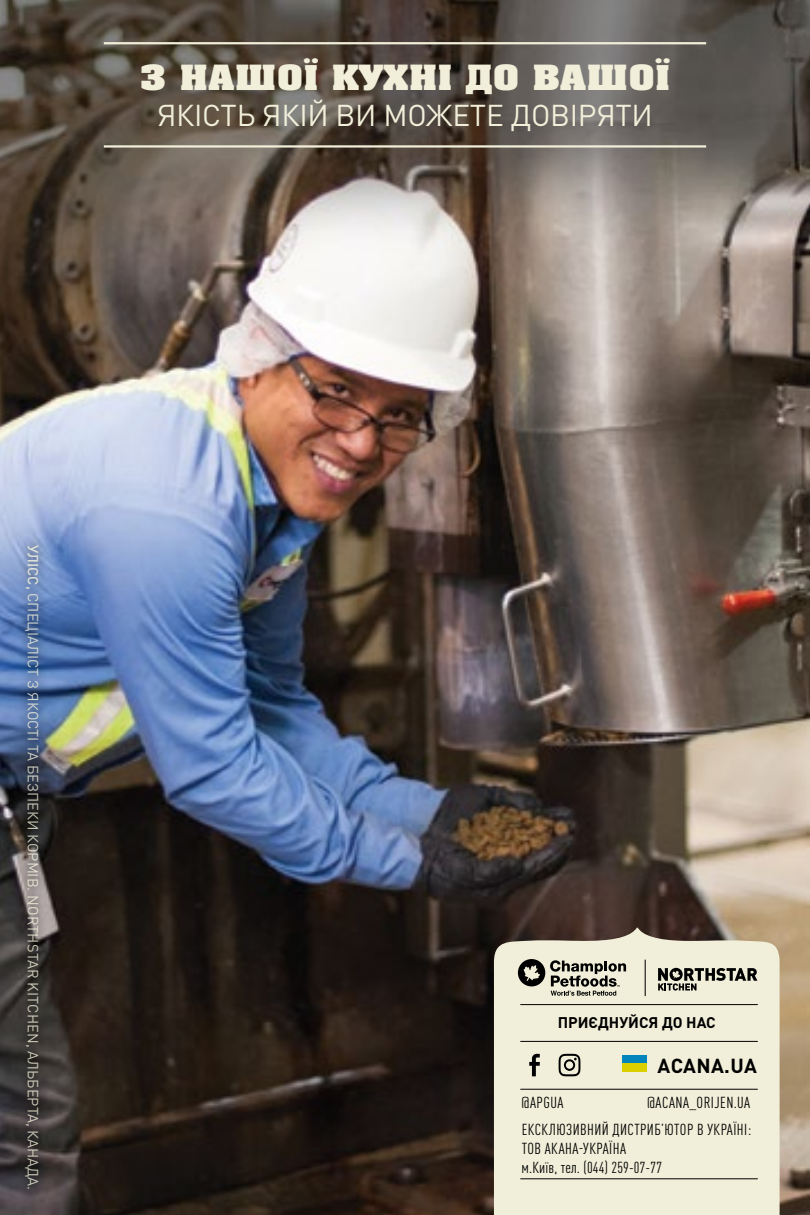
<style>
.page{position:relative;width:810px;height:1215px;background:#fff}
.page>*{position:absolute;margin:0;border:0;box-sizing:border-box;transform-origin:0 0}
.t1{font:29.7px "DIN Pro";letter-spacing:-.01em;color:#f1efd9}
.t2{font:700 29.47px "AG Aalen";letter-spacing:.02em;color:#f1efd9;scale:1.22 1}
.t3{font:700 20.03px "DIN Pro";letter-spacing:.02em;color:#000}
.t4{font:condensed 15.75px/27px "DIN Pro";letter-spacing:.03em;color:#000;text-align:right}
.t5{font:condensed 15.75px/18.9px "DIN Pro";letter-spacing:.01em;color:#000}
.t6{font:700 15.3px "DIN Pro";color:#000}
.t7{font:14.62px "DIN Pro";color:#f1efd9}
.s1{font-weight:500}
</style>
<div class="page">
<img style="left:0;top:0;width:810px;height:1215px">
<div style="left:494px;top:928px;width:286px;height:287px;background:#f1efd9"></div>
<svg style="left:559px;top:1054px;width:21px;height:22px"></svg>
<svg style="left:529px;top:1054px;width:11px;height:22px"></svg>
<hr style="left:521px;top:1041px;width:236px;height:1px;background:#000">
<hr style="left:521px;top:1089px;width:236px;height:1px;background:#000">
<hr style="left:521px;top:1178px;width:236px;height:1px;background:#000">
<svg style="left:518px;top:959px;width:108px;height:37px;background:#9e9d8f"></svg>
<svg style="left:645px;top:960px;width:1px;height:36px"></svg>
<hr style="left:521px;top:1004px;width:236px;height:1px;background:#000">
<hr style="left:104px;top:42px;width:602px;height:2px;background:#f1efd9">
<hr style="left:104px;top:145px;width:602px;height:3px;background:#f1efd9">
<div style="left:16px;top:535px;width:33px;height:664px;background:#000;opacity:.7"></div>
<svg style="left:658px;top:968px;width:99px;height:23px;background:#919083"></svg>
<svg style="left:623px;top:1055px;width:24px;height:17px"></svg>
<h2 class="t2" style="left:140px;top:58px;width:436px">З НАШОЇ КУХНІ ДО ВАШОЇ</h2>
<h1 class="t1" style="left:157px;top:95px;width:497px">ЯКІСТЬ ЯКІЙ ВИ МОЖЕТЕ ДОВІРЯТИ</h1>
<p class="t7" style="left:43px;top:545px;width:647px;rotate:90deg"><span class="s1">УЛІCС,</span> СПЕЦІАЛІСТ З ЯКОСТІ ТА БЕЗПЕКИ КОРМІВ. NORTHSTAR KITCHEN, АЛЬБЕРТА, КАНАДА.</p>
<p class="t6" style="left:558px;top:1012px;width:159px">ПРИЄДНУЙСЯ ДО НАС</p>
<h3 class="t3" style="left:658px;top:1053px;width:101px">ACANA.UA</h3>
<p class="t4" style="left:522px;top:1088px;width:231px">@ACANA_ORIJEN.UA<br>ЕКСКЛЮЗИВНИЙ ДИСТРИБ’ЮТОР В УКРАЇНІ:</p>
<p class="t5" style="left:522px;top:1138px;width:142px">ТОВ АКАНА-УКРАЇНА м.Київ, тел. (044) 259-07-77</p>
<p class="t4" style="left:522px;top:1088px;width:43px">@APGUA</p>
</div>
